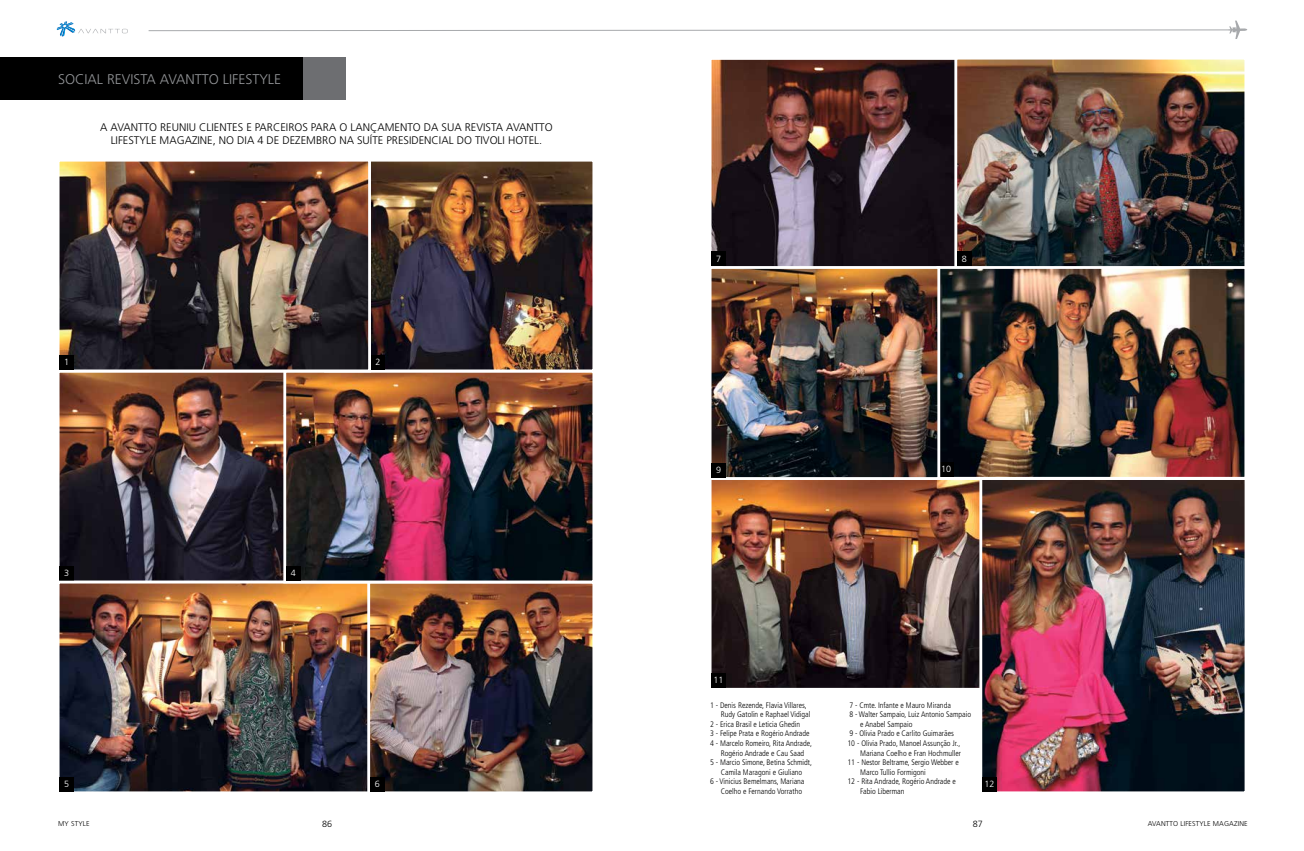
<style>
.page{position:relative;width:1304px;height:851px;background:#fff}
.page>*{position:absolute;margin:0;border:0;box-sizing:border-box;transform-origin:0 0}
.t1{font:300 14px "Frutiger";color:#939598}
.t2{font:300 11px/13.2px "Frutiger";color:#000;text-align:center}
.t3{font:300 9px "Frutiger";color:#fff}
.t4{font:300 9px "Frutiger";color:#000}
.t5{font:300 condensed 8px "Frutiger";color:#000}
.t6{font:300 7px "Frutiger";letter-spacing:.02em;color:#000}
</style>
<div class="page">
<svg style="left:57px;top:21px;width:71px;height:16px"></svg>
<svg style="left:148px;top:21px;width:1099px;height:18px"></svg>
<img style="left:61px;top:373px;width:222px;height:206px">
<div style="left:57px;top:369px;width:232px;height:214px;border:3px solid #fff"></div>
<div style="left:60px;top:566px;width:14px;height:14px;background:#000"></div>
<div style="left:0;top:57px;width:303px;height:43px;background:#000"></div>
<div style="left:303px;top:57px;width:43px;height:43px;background:#6d6e71"></div>
<img style="left:713px;top:61px;width:241px;height:205px">
<div style="left:709px;top:57px;width:314px;height:213px;border:3px solid #fff"></div>
<div style="left:711px;top:252px;width:15px;height:14px;background:#000"></div>
<img style="left:61px;top:584px;width:306px;height:206px">
<div style="left:57px;top:580px;width:342px;height:214px;border:3px solid #fff"></div>
<div style="left:60px;top:777px;width:14px;height:14px;background:#000"></div>
<img style="left:713px;top:481px;width:266px;height:205px">
<div style="left:709px;top:477px;width:276px;height:213px;border:3px solid #fff"></div>
<div style="left:711px;top:673px;width:15px;height:14px;background:#000"></div>
<img style="left:371px;top:584px;width:220px;height:206px">
<div style="left:367px;top:580px;width:228px;height:214px;border:3px solid #fff"></div>
<div style="left:370px;top:777px;width:14px;height:14px;background:#000"></div>
<img style="left:983px;top:481px;width:260px;height:309px">
<div style="left:979px;top:477px;width:268px;height:317px;border:3px solid #fff"></div>
<div style="left:982px;top:777px;width:14px;height:14px;background:#000"></div>
<img style="left:287px;top:373px;width:304px;height:206px">
<div style="left:283px;top:369px;width:312px;height:214px;border:3px solid #fff"></div>
<div style="left:286px;top:566px;width:14px;height:14px;background:#000"></div>
<img style="left:958px;top:61px;width:285px;height:205px">
<div style="left:954px;top:57px;width:293px;height:213px;border:3px solid #fff"></div>
<div style="left:957px;top:252px;width:14px;height:14px;background:#000"></div>
<img style="left:371px;top:163px;width:220px;height:205px">
<div style="left:324px;top:159px;width:271px;height:213px;border:3px solid #fff"></div>
<div style="left:371px;top:355px;width:14px;height:14px;background:#000"></div>
<img style="left:61px;top:163px;width:306px;height:205px">
<div style="left:57px;top:159px;width:314px;height:213px;border:3px solid #fff"></div>
<img style="left:713px;top:270px;width:530px;height:206px">
<div style="left:936px;top:266px;width:311px;height:213px;border:3px solid #fff"></div>
<div style="left:939px;top:462px;width:14px;height:15px;background:#000"></div>
<div style="left:709px;top:266px;width:231px;height:214px;border:3px solid #fff"></div>
<div style="left:711px;top:463px;width:15px;height:14px;background:#000"></div>
<div style="left:60px;top:355px;width:14px;height:14px;background:#000"></div>
<h1 class="t1" style="left:58px;top:71px;width:225px">SOCIAL REVISTA AVANTTO LIFESTYLE</h1>
<h2 class="t2" style="left:100px;top:121px;width:454px">A AVANTTO REUNIU CLIENTES E PARCEIROS PARA O LANÇAMENTO DA SUA REVISTA AVANTTO<br>LIFESTYLE MAGAZINE, NO DIA 4 DE DEZEMBRO NA SUÍTE PRESIDENCIAL DO TIVOLI HOTEL.</h2>
<p class="t3" style="left:64px;top:357px;width:7px">1</p>
<p class="t3" style="left:375px;top:357px;width:7px">2</p>
<p class="t3" style="left:64px;top:568px;width:7px">3</p>
<p class="t3" style="left:291px;top:568px;width:7px">4</p>
<p class="t3" style="left:716px;top:253px;width:7px">7</p>
<p class="t3" style="left:962px;top:253px;width:7px">8</p>
<p class="t3" style="left:716px;top:464px;width:7px">9</p>
<p class="t3" style="left:941px;top:464px;width:12px">10</p>
<p class="t3" style="left:714px;top:675px;width:12px">11</p>
<p class="t3" style="left:64px;top:778px;width:7px">5</p>
<p class="t6" style="left:58px;top:819px;width:33px">MY STYLE</p>
<p class="t5" style="left:849px;top:700px;width:103px">7 - Cmte. Infante e Mauro Miranda</p>
<p class="t5" style="left:849px;top:709px;width:123px">8 - Walter Sampaio, Luiz Antonio Sampaio</p>
<p class="t5" style="left:860px;top:719px;width:54px">e Anabel Sampaio</p>
<p class="t5" style="left:849px;top:728px;width:106px">9 - Olivia Prado e Carlito Guimarães</p>
<p class="t5" style="left:847px;top:738px;width:114px">10 - Olivia Prado, Manoel Assunção Jr.,</p>
<p class="t5" style="left:860px;top:748px;width:102px">Mariana Coelho e Fran Hochmuller</p>
<p class="t5" style="left:847px;top:757px;width:113px">11 - Nestor Beltrame, Sergio Webber e</p>
<p class="t5" style="left:860px;top:767px;width:67px">Marco Tullio Formigoni</p>
<p class="t5" style="left:847px;top:776px;width:110px">12 - Rita Andrade, Rogério Andrade e</p>
<p class="t5" style="left:860px;top:786px;width:46px">Fabio Liberman</p>
<p class="t5" style="left:710px;top:700px;width:98px">1 - Denis Rezende, Flavia Villares,</p>
<p class="t5" style="left:721px;top:709px;width:91px">Rudy Gatolin e Raphael Vidigal</p>
<p class="t5" style="left:710px;top:719px;width:92px">2 - Erica Brasil e Leticia Ghedin</p>
<p class="t5" style="left:710px;top:728px;width:101px">3 - Felipe Prata e Rogério Andrade</p>
<p class="t5" style="left:710px;top:738px;width:103px">4 - Marcelo Romeiro, Rita Andrade,</p>
<p class="t5" style="left:721px;top:748px;width:85px">Rogério Andrade e Cau Saad</p>
<p class="t5" style="left:710px;top:757px;width:104px">5 - Marcio Simone, Betina Schmidt,</p>
<p class="t5" style="left:721px;top:767px;width:83px">Camila Maragoni e Giuliano</p>
<p class="t5" style="left:710px;top:776px;width:96px">6 - Vinicius Bemelmans, Mariana</p>
<p class="t5" style="left:721px;top:786px;width:83px">Coelho e Fernando Vorratho</p>
<p class="t3" style="left:375px;top:778px;width:7px">6</p>
<p class="t3" style="left:984px;top:778px;width:12px">12</p>
<p class="t4" style="left:322px;top:818px;width:12px">86</p>
<p class="t4" style="left:973px;top:818px;width:12px">87</p>
<p class="t6" style="left:1148px;top:819px;width:101px">AVANTTO LIFESTYLE MAGAZINE</p>
</div>
